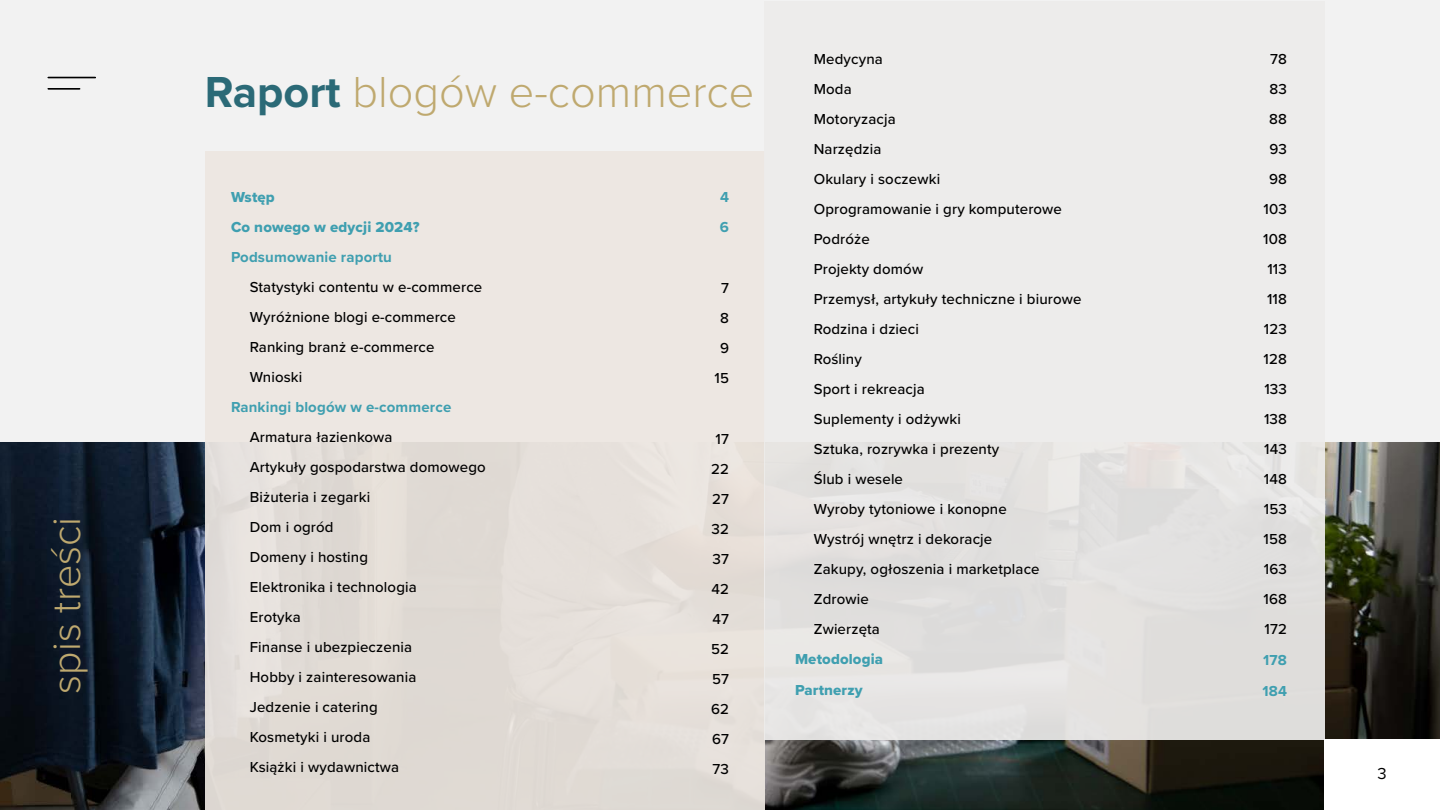
<style>
.page{position:relative;width:1440px;height:810px;background:#f2f2f2}
.page>*{position:absolute;margin:0;border:0;box-sizing:border-box;transform-origin:0 0}
.t1{font:300 45px "Proxima Nova";color:#bfa96f}
.t2{font:300 41.25px "Proxima Nova";color:#bfa96f}
.t3{font:16.5px "Proxima Nova";color:#000}
.t4{font:500 15px/30px "Proxima Nova";letter-spacing:.01em;color:#000}
.t5{font:700 15px/30.8px "Proxima Nova";letter-spacing:.01em;color:#3f9fb0}
.t6{font:15px/30px "Proxima Nova Extrabld";letter-spacing:.01em;color:#3f9fb0}
.s1{font-weight:700;color:#2b6a77}
</style>
<div class="page">
<img style="left:0;top:443px;width:1440px;height:367px">
<div style="left:205px;top:152px;width:560px;height:658px;background:#ede7e1"></div>
<div style="left:765px;top:1px;width:560px;height:739px;background:linear-gradient(to right,#e9e8e7,#e8e7e6)"></div>
<div style="left:1324px;top:740px;width:116px;height:70px;background:#fff"></div>
<hr style="left:48px;top:88px;width:32px;height:2px;background:#000">
<hr style="left:48px;top:77px;width:47px;height:1px;background:#000">
<h2 class="t2" style="left:36px;top:694px;width:178px;rotate:-90deg">spis treści</h2>
<h1 class="t1" style="left:205px;top:58px;width:551px"><span class="s1">Raport</span> blogów e-commerce</h1>
<p class="t6" style="left:231px;top:181px;width:190px">Wstęp<br>Co nowego w edycji 2024?</p>
<p class="t5" style="left:231px;top:241px;width:162px">Podsumowanie raportu</p>
<p class="t4" style="left:250px;top:271px;width:234px">Statystyki contentu w e-commerce<br>Wyróżnione blogi e-commerce<br>Ranking branż e-commerce<br>Wnioski</p>
<p class="t5" style="left:231px;top:391px;width:222px">Rankingi blogów w e-commerce</p>
<p class="t4" style="left:250px;top:421px;width:238px">Armatura łazienkowa<br>Artykuły gospodarstwa domowego<br>Biżuteria i zegarki<br>Dom i ogród<br>Domeny i hosting<br>Elektronika i technologia<br>Erotyka<br>Finanse i ubezpieczenia<br>Hobby i zainteresowania<br>Jedzenie i catering<br>Kosmetyki i uroda<br>Książki i wydawnictwa</p>
<p class="t5" style="left:720px;top:181px;width:11px">4<br>6</p>
<p class="t4" style="left:715px;top:273px;width:16px;text-align:center">7<br>8<br>9<br>15</p>
<p class="t4" style="left:711px;top:423px;width:19px;text-align:center">17<br>22<br>27<br>32<br>37<br>42<br>47<br>52<br>57<br>62<br>67<br>73</p>
<p class="t4" style="left:814px;top:44px;width:269px">Medycyna<br>Moda<br>Motoryzacja<br>Narzędzia<br>Okulary i soczewki<br>Oprogramowanie i gry komputerowe<br>Podróże<br>Projekty domów<br>Przemysł, artykuły techniczne i biurowe<br>Rodzina i dzieci<br>Rośliny<br>Sport i rekreacja<br>Suplementy i odżywki<br>Sztuka, rozrywka i prezenty<br>Ślub i wesele<br>Wyroby tytoniowe i konopne<br>Wystrój wnętrz i dekoracje<br>Zakupy, ogłoszenia i marketplace<br>Zdrowie<br>Zwierzęta</p>
<p class="t6" style="left:795px;top:644px;width:90px;line-height:30.8px">Metodologia<br>Partnerzy</p>
<p class="t4" style="left:1263px;top:44px;width:25px;text-align:center">78<br>83<br>88<br>93<br>98<br>103<br>108<br>113<br>118<br>123<br>128<br>133<br>138<br>143<br>148<br>153<br>158<br>163<br>168<br>172</p>
<p class="t5" style="left:1262px;top:644px;width:26px">178<br>184</p>
<p class="t3" style="left:1378px;top:761px;width:11px">3</p>
</div>
